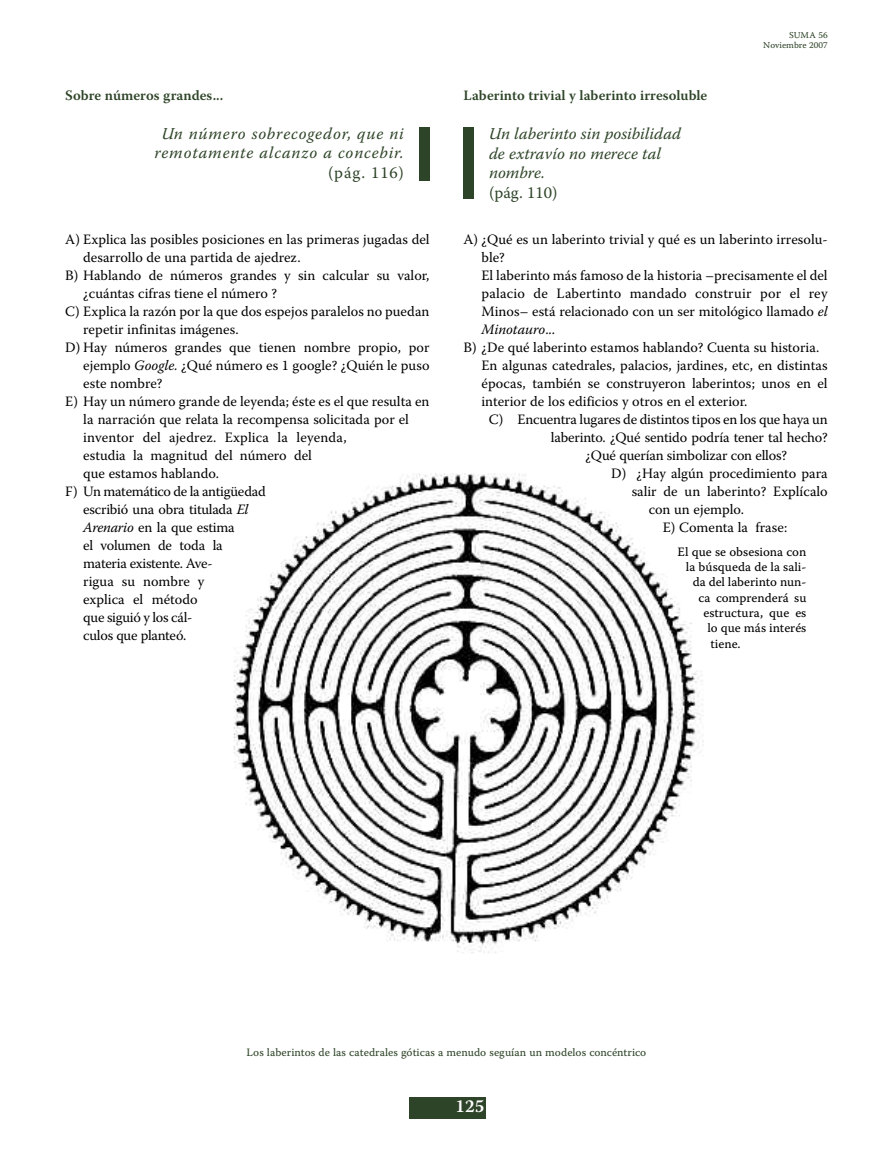
<style>
.page{position:relative;width:893px;height:1149px;background:#fff}
.page>*{position:absolute;margin:0;border:0;box-sizing:border-box;transform-origin:0 0}
.t1{font:600 18px "Warnock Pro";color:#fff}
.t2{font:italic 16.5px/19.5px "Warnock Pro";letter-spacing:.05em;color:#2e4428;text-align:center}
.t3{font:italic 16.5px/19.5px "Warnock Pro";color:#2e4428}
.t4{font:16.5px "Warnock Pro";letter-spacing:.03em;color:#2e4428}
.t5{font:14.25px "Warnock Pro";color:#000}
.t6{font:14.25px "Warnock Pro";letter-spacing:-.02em;color:#000}
.t7{font:600 14.25px "Warnock Pro";color:#2e4428}
.t8{font:italic 14.25px "Warnock Pro";letter-spacing:-.005em;color:#000}
.t9{font:12.75px "Warnock Pro Capt";color:#000}
.t10{font:11.25px "Warnock Pro Capt";color:#2e4428}
.t11{font:9px/10.8px "Warnock Pro Capt";color:#2e4428;text-align:right}
.s1{font-style:italic}
.s2{font-style:normal}
</style>
<div class="page">
<div style="left:409px;top:1096px;width:77px;height:21px;background:#2e4428"></div>
<div style="left:419px;top:128px;width:10px;height:53px;background:#2e4428"></div>
<img style="left:233px;top:473px;width:471px;height:480px">
<div style="left:463px;top:127px;width:11px;height:72px;background:#2e4428"></div>
<p class="t7" style="left:65px;top:90px;width:159px">Sobre números grandes...</p>
<p class="t2" style="left:154px;top:125px;width:251px">Un número sobrecogedor, que ni remotamente alcanzo a concebir.</p>
<p class="t4" style="left:328px;top:166px;width:77px">(pág. 116)</p>
<p class="t5" style="left:65px;top:234px;width:366px">A) Explica las posibles posiciones en las primeras jugadas del</p>
<p class="t5" style="left:83px;top:252px;width:219px">desarrollo de una partida de ajedrez.</p>
<p class="t5" style="left:65px;top:270px;width:366px">B) Hablando de números grandes y sin calcular su valor,</p>
<p class="t5" style="left:83px;top:288px;width:195px">¿cuántas cifras tiene el número ?</p>
<p class="t5" style="left:65px;top:306px;width:366px">C) Explica la razón por la que dos espejos paralelos no puedan</p>
<p class="t5" style="left:83px;top:324px;width:157px">repetir infinitas imágenes.</p>
<p class="t5" style="left:65px;top:342px;width:366px">D) Hay números grandes que tienen nombre propio, por</p>
<p class="t5" style="left:83px;top:360px;width:348px">ejemplo <span class="s1">Google.</span> ¿Qué número es 1 google? ¿Quién le puso</p>
<p class="t5" style="left:83px;top:378px;width:81px">este nombre?</p>
<p class="t5" style="left:65px;top:396px;width:366px">E) Hay un número grande de leyenda; éste es el que resulta en</p>
<p class="t5" style="left:83px;top:414px;width:327px">la narración que relata la recompensa solicitada por el</p>
<p class="t5" style="left:83px;top:432px;width:265px">inventor del ajedrez. Explica la leyenda,</p>
<p class="t5" style="left:83px;top:450px;width:230px">estudia la magnitud del número del</p>
<p class="t5" style="left:83px;top:468px;width:137px">que estamos hablando.</p>
<p class="t6" style="left:65px;top:486px;width:202px">F) Un matemático de la antigüedad</p>
<p class="t6" style="left:83px;top:504px;width:167px">escribió una obra titulada <span class="s1">El</span></p>
<p class="t6" style="left:83px;top:522px;width:153px"><span class="s1">Arenario</span> en la que estima</p>
<p class="t6" style="left:83px;top:540px;width:141px">el volumen de toda la</p>
<p class="t6" style="left:83px;top:558px;width:131px">materia existente. Ave-</p>
<p class="t5" style="left:83px;top:576px;width:123px">rigua su nombre y</p>
<p class="t5" style="left:83px;top:594px;width:116px">explica el método</p>
<p class="t6" style="left:83px;top:612px;width:111px">que siguió y los cál-</p>
<p class="t6" style="left:83px;top:630px;width:105px">culos que planteó.</p>
<p class="t7" style="left:463px;top:90px;width:245px">Laberinto trivial y laberinto irresoluble</p>
<p class="t3" style="left:489px;top:125px;width:194px">Un laberinto sin posibilidad de extravío no merece tal nombre.</p>
<p class="t4" style="left:489px;top:186px;width:70px">(pág. 110)</p>
<p class="t11" style="left:763px;top:30px;width:66px">SUMA 56<br>Noviembre 2007</p>
<p class="t5" style="left:463px;top:234px;width:366px">A) ¿Qué es un laberinto trivial y qué es un laberinto irresolu-</p>
<p class="t5" style="left:481px;top:252px;width:25px">ble?</p>
<p class="t5" style="left:481px;top:270px;width:348px">El laberinto más famoso de la historia –precisamente el del</p>
<p class="t5" style="left:481px;top:288px;width:348px">palacio de Labertinto mandado construir por el rey</p>
<p class="t5" style="left:481px;top:306px;width:348px">Minos– está relacionado con un ser mitológico llamado <span class="s1">el</span></p>
<p class="t8" style="left:481px;top:324px;width:75px">Minotauro<span class="s2">...</span></p>
<p class="t5" style="left:463px;top:342px;width:358px">B) ¿De qué laberinto estamos hablando? Cuenta su historia.</p>
<p class="t5" style="left:481px;top:360px;width:348px">En algunas catedrales, palacios, jardines, etc, en distintas</p>
<p class="t5" style="left:481px;top:378px;width:348px">épocas, también se construyeron laberintos; unos en el</p>
<p class="t5" style="left:481px;top:396px;width:267px">interior de los edificios y otros en el exterior.</p>
<p class="t5" style="left:489px;top:414px;width:340px">C) Encuentra lugares de distintos tipos en los que haya un</p>
<p class="t5" style="left:551px;top:432px;width:278px">laberinto. ¿Qué sentido podría tener tal hecho?</p>
<p class="t5" style="left:586px;top:450px;width:203px">¿Qué querían simbolizar con ellos?</p>
<p class="t5" style="left:611px;top:468px;width:218px">D) ¿Hay algún procedimiento para</p>
<p class="t5" style="left:632px;top:486px;width:197px">salir de un laberinto? Explícalo</p>
<p class="t5" style="left:649px;top:504px;width:97px">con un ejemplo.</p>
<p class="t5" style="left:663px;top:522px;width:126px">E) Comenta la frase:</p>
<p class="t9" style="left:678px;top:546px;width:130px">El que se obsesiona con</p>
<p class="t9" style="left:686px;top:562px;width:122px">la búsqueda de la sali-</p>
<p class="t9" style="left:693px;top:577px;width:115px">da del laberinto nun-</p>
<p class="t9" style="left:699px;top:592px;width:109px">ca comprenderá su</p>
<p class="t9" style="left:703px;top:607px;width:104px">estructura, que es</p>
<p class="t9" style="left:707px;top:623px;width:100px">lo que más interés</p>
<p class="t9" style="left:710px;top:638px;width:32px">tiene.</p>
<p class="t10" style="left:247px;top:1047px;width:401px">Los laberintos de las catedrales góticas a menudo seguían un modelos concéntrico</p>
<p class="t1" style="left:456px;top:1098px;width:30px">125</p>
</div>
